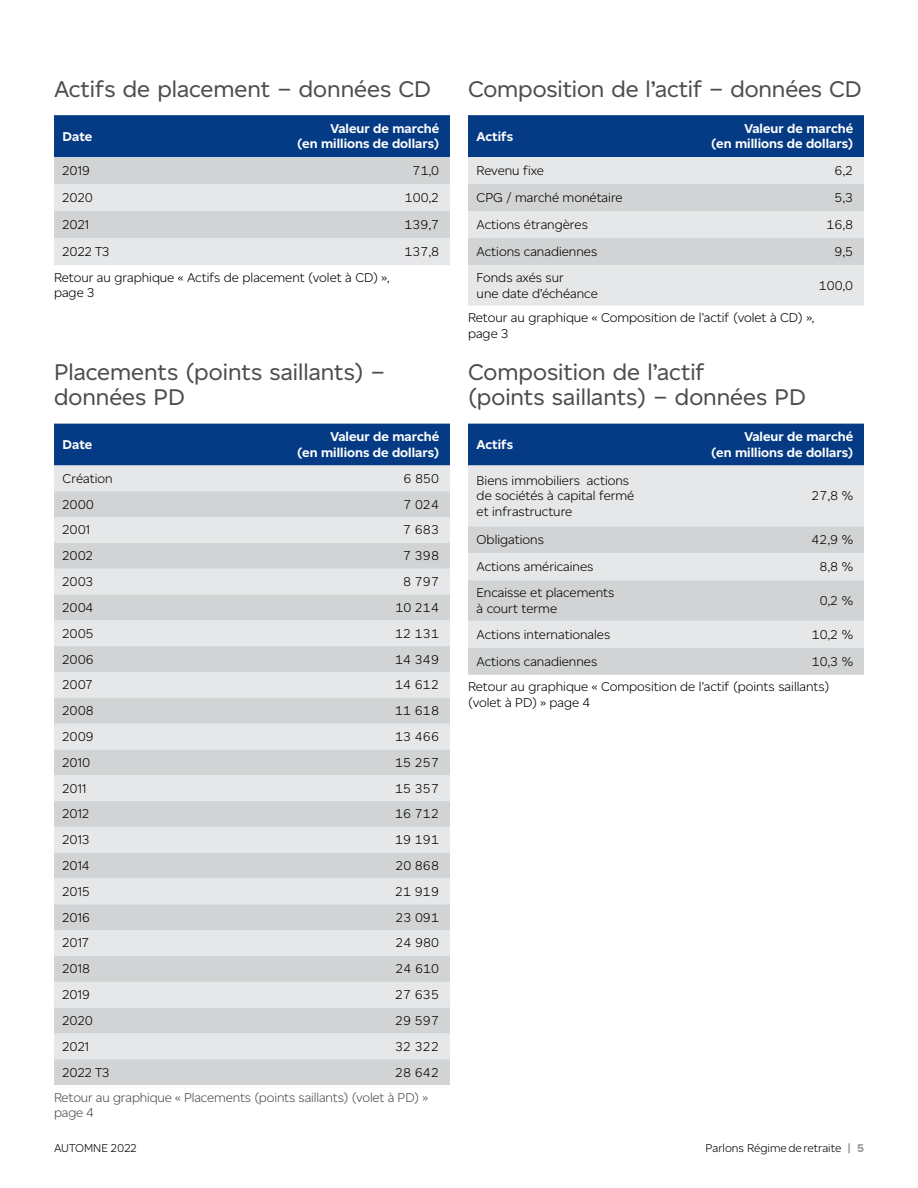
<style>
.page{position:relative;width:918px;height:1188px;background:#fff}
.page>*{position:absolute;margin:0;border:0;box-sizing:border-box;transform-origin:0 0}
.H2_-_Heads__Grey__F{font:24px/25.5px "Canadiana Text";color:#4d4d4f}
.t1{font:300 13.5px/15.8px "Canadiana Text";color:#000}
.t2{font:700 13.5px/15.8px "Canadiana Text";color:#fff;text-align:right}
.t3{font:300 13.5px/15.8px "Canadiana Text";letter-spacing:-.01em;color:#4d4d4f}
.t4{font:300 12px "Canadiana Text";color:#000}
.s1{font-weight:700;color:#939598}
</style>
<div class="page">
<svg style="left:54px;top:115px;width:396px;height:150px;background:#9fafc4"></svg>
<div style="left:468px;top:115px;width:396px;height:42px;background:#053b84"></div>
<div style="left:468px;top:157px;width:396px;height:149px;background:#e6e7e8"></div>
<svg style="left:468px;top:184px;width:396px;height:81px;background:#d8d9da"></svg>
<div style="left:54px;top:424px;width:396px;height:42px;background:#053b84"></div>
<div style="left:54px;top:466px;width:396px;height:25px;background:#e6e7e8"></div>
<svg style="left:54px;top:491px;width:396px;height:594px;background:#dbdcdd"></svg>
<div style="left:468px;top:424px;width:396px;height:42px;background:#053b84"></div>
<div style="left:468px;top:466px;width:396px;height:60px;background:#e6e7e8"></div>
<svg style="left:468px;top:526px;width:396px;height:149px;background:#d8dadb"></svg>
<p class="H2_-_Heads__Grey__F" style="left:54px;top:76px;width:379px">Actifs de placement – données CD</p>
<p class="t2" style="left:63px;top:128px;width:31px">Date</p>
<p class="t2" style="left:297px;top:120px;width:144px">Valeur de marché<br>(en millions de dollars)</p>
<p class="t1" style="left:63px;top:162px;width:29px">2019</p>
<p class="t1" style="left:413px;top:162px;width:28px">71,0</p>
<p class="t1" style="left:63px;top:189px;width:32px">2020</p>
<p class="t1" style="left:405px;top:189px;width:36px">100,2</p>
<p class="t1" style="left:63px;top:216px;width:28px">2021</p>
<p class="t1" style="left:404px;top:216px;width:36px">139,7</p>
<p class="t1" style="left:63px;top:243px;width:48px">2022 T3</p>
<p class="t1" style="left:404px;top:243px;width:36px">137,8</p>
<p class="t1" style="left:54px;top:269px;width:337px">Retour au graphique « Actifs de placement (volet à CD) », page 3</p>
<p class="H2_-_Heads__Grey__F" style="left:54px;top:359px;width:333px">Placements (points saillants) – données PD</p>
<p class="t2" style="left:63px;top:436px;width:31px">Date</p>
<p class="t2" style="left:297px;top:429px;width:144px">Valeur de marché<br>(en millions de dollars)</p>
<p class="t1" style="left:63px;top:470px;width:52px">Création</p>
<p class="t1" style="left:403px;top:470px;width:37px">6 850</p>
<p class="t1" style="left:63px;top:496px;width:33px">2000</p>
<p class="t1" style="left:403px;top:496px;width:37px">7 024</p>
<p class="t1" style="left:63px;top:522px;width:29px">2001</p>
<p class="t1" style="left:403px;top:522px;width:37px">7 683</p>
<p class="t1" style="left:63px;top:548px;width:32px">2002</p>
<p class="t1" style="left:403px;top:548px;width:37px">7 398</p>
<p class="t1" style="left:63px;top:574px;width:32px">2003</p>
<p class="t1" style="left:403px;top:574px;width:37px">8 797</p>
<p class="t1" style="left:63px;top:599px;width:32px">2004</p>
<p class="t1" style="left:395px;top:599px;width:45px">10 214</p>
<p class="t1" style="left:63px;top:625px;width:32px">2005</p>
<p class="t1" style="left:395px;top:625px;width:45px">12 131</p>
<p class="t1" style="left:63px;top:651px;width:33px">2006</p>
<p class="t1" style="left:395px;top:651px;width:45px">14 349</p>
<p class="t1" style="left:63px;top:677px;width:31px">2007</p>
<p class="t1" style="left:395px;top:677px;width:45px">14 612</p>
<p class="t1" style="left:63px;top:703px;width:33px">2008</p>
<p class="t1" style="left:395px;top:703px;width:45px">11 618</p>
<p class="t1" style="left:63px;top:728px;width:33px">2009</p>
<p class="t1" style="left:395px;top:728px;width:45px">13 466</p>
<p class="t1" style="left:63px;top:754px;width:29px">2010</p>
<p class="t1" style="left:395px;top:754px;width:45px">15 257</p>
<p class="t1" style="left:63px;top:780px;width:25px">2011</p>
<p class="t1" style="left:395px;top:780px;width:45px">15 357</p>
<p class="t1" style="left:63px;top:806px;width:28px">2012</p>
<p class="t1" style="left:395px;top:806px;width:45px">16 712</p>
<p class="t1" style="left:63px;top:832px;width:28px">2013</p>
<p class="t1" style="left:395px;top:832px;width:45px">19 191</p>
<p class="t1" style="left:63px;top:858px;width:28px">2014</p>
<p class="t1" style="left:395px;top:858px;width:45px">20 868</p>
<p class="t1" style="left:63px;top:883px;width:28px">2015</p>
<p class="t1" style="left:395px;top:883px;width:45px">21 919</p>
<p class="t1" style="left:63px;top:909px;width:29px">2016</p>
<p class="t1" style="left:395px;top:909px;width:45px">23 091</p>
<p class="t1" style="left:63px;top:935px;width:27px">2017</p>
<p class="t1" style="left:395px;top:935px;width:45px">24 980</p>
<p class="t1" style="left:63px;top:961px;width:29px">2018</p>
<p class="t1" style="left:395px;top:961px;width:45px">24 610</p>
<p class="t1" style="left:63px;top:987px;width:29px">2019</p>
<p class="t1" style="left:395px;top:987px;width:45px">27 635</p>
<p class="t1" style="left:63px;top:1012px;width:32px">2020</p>
<p class="t1" style="left:395px;top:1012px;width:45px">29 597</p>
<p class="t1" style="left:63px;top:1038px;width:28px">2021</p>
<p class="t1" style="left:395px;top:1038px;width:45px">32 322</p>
<p class="t1" style="left:63px;top:1064px;width:48px">2022 T3</p>
<p class="t1" style="left:395px;top:1064px;width:45px">28 642</p>
<p class="t3" style="left:54px;top:1089px;width:376px">Retour au graphique « Placements (points saillants) (volet à PD) » page 4</p>
<p class="H2_-_Heads__Grey__F" style="left:468px;top:76px;width:395px">Composition de l’actif – données CD</p>
<p class="t2" style="left:477px;top:128px;width:38px">Actifs</p>
<p class="t2" style="left:711px;top:120px;width:144px">Valeur de marché<br>(en millions de dollars)</p>
<p class="t1" style="left:477px;top:162px;width:69px">Revenu fixe</p>
<p class="t1" style="left:835px;top:162px;width:20px">6,2</p>
<p class="t1" style="left:477px;top:189px;width:148px">CPG / marché monétaire</p>
<p class="t1" style="left:835px;top:189px;width:20px">5,3</p>
<p class="t1" style="left:477px;top:216px;width:113px">Actions étrangères</p>
<p class="t1" style="left:826px;top:216px;width:28px">16,8</p>
<p class="t1" style="left:477px;top:243px;width:122px">Actions canadiennes</p>
<p class="t1" style="left:835px;top:243px;width:20px">9,5</p>
<p class="t1" style="left:477px;top:269px;width:123px">Fonds axés sur<br>une date d’échéance</p>
<p class="t1" style="left:819px;top:277px;width:36px">100,0</p>
<p class="t1" style="left:468px;top:310px;width:348px">Retour au graphique « Composition de l’actif (volet à CD) », page 3</p>
<p class="H2_-_Heads__Grey__F" style="left:468px;top:359px;width:339px">Composition de l’actif<br>(points saillants) – données PD</p>
<p class="t2" style="left:477px;top:436px;width:38px">Actifs</p>
<p class="t2" style="left:711px;top:429px;width:144px">Valeur de marché<br>(en millions de dollars)</p>
<p class="t1" style="left:477px;top:472px;width:159px">Biens immobiliers actions de sociétés à capital fermé et infrastructure</p>
<p class="t1" style="left:812px;top:488px;width:43px">27,8 %</p>
<p class="t1" style="left:477px;top:532px;width:69px">Obligations</p>
<p class="t1" style="left:812px;top:532px;width:43px">42,9 %</p>
<p class="t1" style="left:477px;top:559px;width:118px">Actions américaines</p>
<p class="t1" style="left:820px;top:559px;width:35px">8,8 %</p>
<p class="t1" style="left:477px;top:585px;width:139px">Encaisse et placements à court terme</p>
<p class="t1" style="left:820px;top:592px;width:35px">0,2 %</p>
<p class="t1" style="left:477px;top:626px;width:135px">Actions internationales</p>
<p class="t1" style="left:812px;top:626px;width:43px">10,2 %</p>
<p class="t1" style="left:477px;top:653px;width:122px">Actions canadiennes</p>
<p class="t1" style="left:812px;top:653px;width:43px">10,3 %</p>
<p class="t1" style="left:468px;top:679px;width:363px">Retour au graphique « Composition de l’actif (points saillants) (volet à PD) » page 4</p>
<p class="t4" style="left:54px;top:1141px;width:84px">AUTOMNE 2022</p>
<p class="t4" style="left:706px;top:1141px;width:160px">Parlons Régimederetraite <span class="s1">| 5</span></p>
</div>
